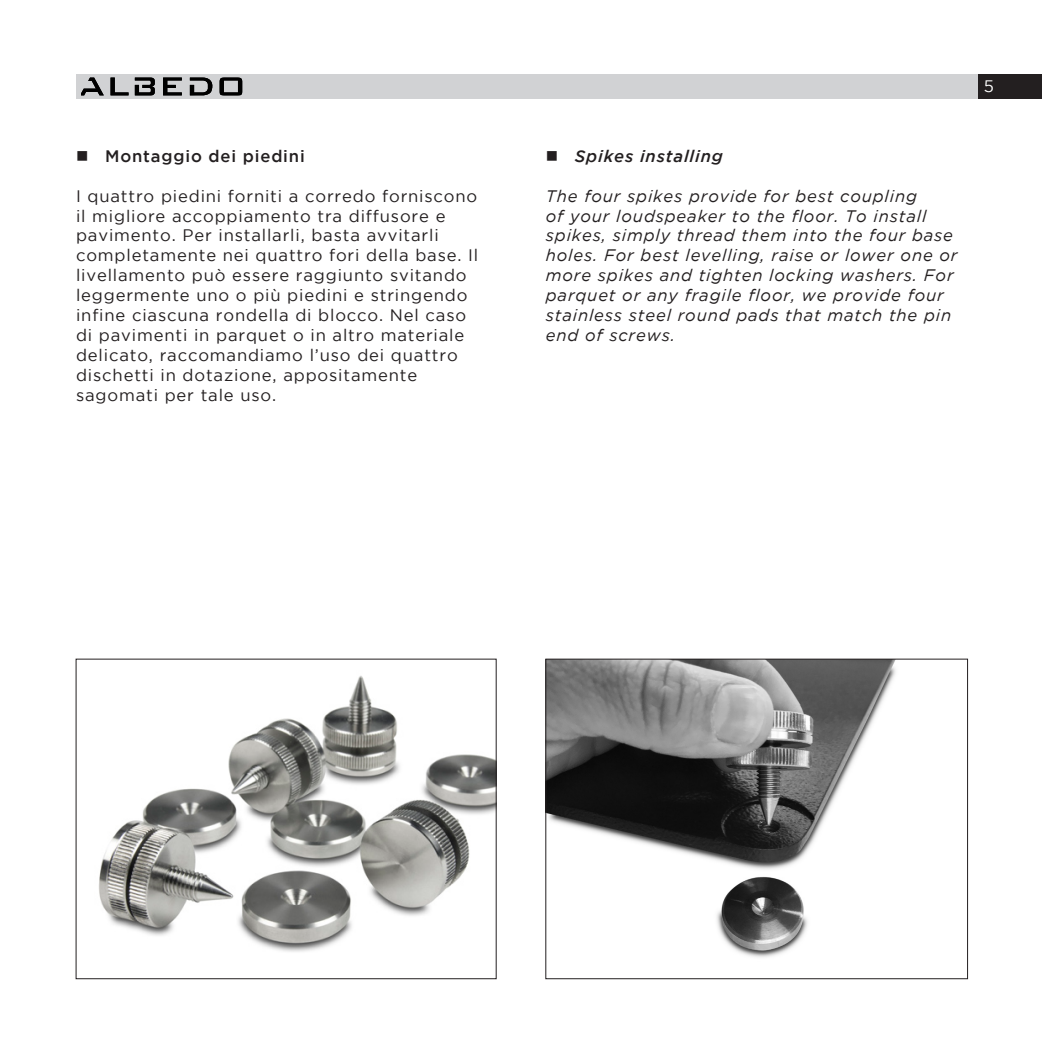
<style>
.page{position:relative;width:1042px;height:1042px;background:#fff}
.page>*{position:absolute;margin:0;border:0;box-sizing:border-box;transform-origin:0 0}
.t1{font:16.62px/19.9px "Gotham";letter-spacing:.05em;color:#231f20}
.t2{font:italic 16.62px/19.9px "Gotham";letter-spacing:.05em;color:#231f20}
.t3{font:500 16.62px "Gotham";letter-spacing:.05em;color:#231f20}
.t4{font:italic 500 16.62px "Gotham";letter-spacing:.05em;color:#231f20}
.t5{font:16.62px "Gotham";color:#fff}
</style>
<div class="page">
<div style="left:76px;top:74px;width:904px;height:25px;background:#d1d2d4"></div>
<div style="left:979px;top:74px;width:63px;height:25px;background:#231f20"></div>
<svg style="left:81px;top:78px;width:23px;height:17px"></svg>
<svg style="left:111px;top:78px;width:18px;height:17px"></svg>
<svg style="left:135px;top:78px;width:20px;height:17px"></svg>
<svg style="left:163px;top:78px;width:19px;height:17px"></svg>
<svg style="left:190px;top:78px;width:23px;height:18px"></svg>
<svg style="left:220px;top:78px;width:22px;height:17px"></svg>
<img style="left:99px;top:675px;width:396px;height:277px">
<div style="left:76px;top:659px;width:421px;height:320px;border:1px solid #231f20"></div>
<img style="left:547px;top:661px;width:349px;height:297px">
<div style="left:545px;top:659px;width:423px;height:320px;border:1px solid #231f20"></div>
<p class="t3" style="left:76px;top:146px;width:230px">■ Montaggio dei piedini</p>
<p class="t1" style="left:76px;top:185px;width:404px">I quattro piedini forniti a corredo forniscono il migliore accoppiamento tra diffusore e pavimento. Per installarli, basta avvitarli completamente nei quattro fori della base. Il livellamento può essere raggiunto svitando leggermente uno o più piedini e stringendo infine ciascuna rondella di blocco. Nel caso di pavimenti in parquet o in altro materiale delicato, raccomandiamo l’uso dei quattro dischetti in dotazione, appositamente sagomati per tale uso.</p>
<p class="t4" style="left:546px;top:146px;width:179px">■ Spikes installing</p>
<p class="t2" style="left:546px;top:186px;width:413px">The four spikes provide for best coupling<br>of your loudspeaker to the floor. To install spikes, simply thread them into the four base holes. For best levelling, raise or lower one or more spikes and tighten locking washers. For parquet or any fragile floor, we provide four stainless steel round pads that match the pin end of screws.</p>
<p class="t5" style="left:984px;top:77px;width:12px">5</p>
</div>
